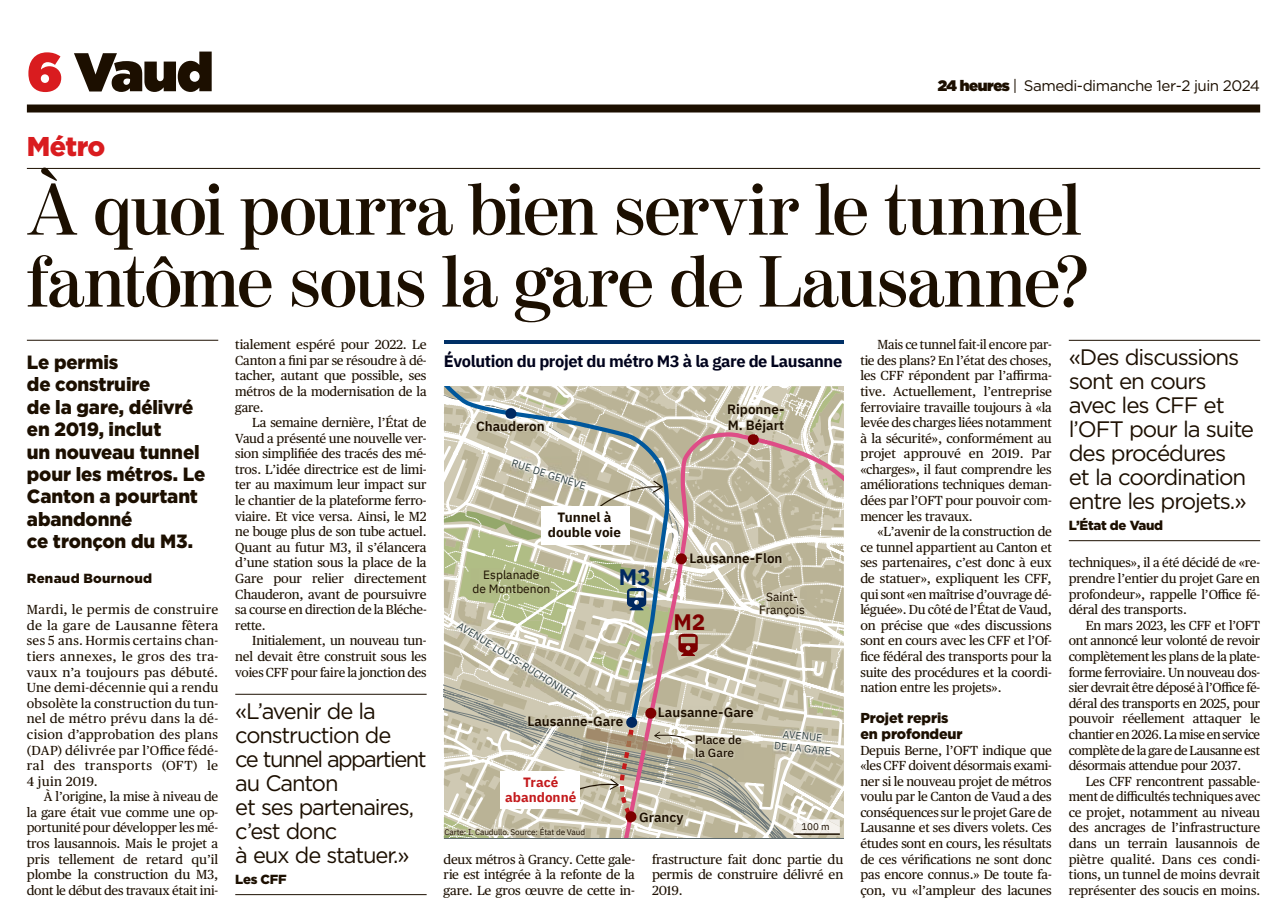
<style>
.page{position:relative;width:1284px;height:910px;background:#fff}
.page>*{position:absolute;margin:0;border:0;box-sizing:border-box;transform-origin:0 0}
.t1{font:72px/72px "Moderno FB Semi Bold OV BCSGNI";letter-spacing:-.02em;color:#1c0f00}
.t2{font:54.3px "Gotham Ultra OV BCSGNE";color:#1c0f00}
.t3{font:27.15px "Gotham Black OV BCSGNG";letter-spacing:-.025em;color:#d91c1f}
.t4{font:22.35px/24px "Gotham Book OV BCSGNF";letter-spacing:-.05em;color:#1c0f00}
.t5{font:700 22.35px "IBM Plex Sans";color:#002961}
.t6{font:700 22.35px "IBM Plex Sans";color:#7d0000}
.t7{font:19.2px/22.4px "Gotham Black OV BCSGNG";letter-spacing:-.005em;color:#1c0f00}
.t8{font:700 16.35px "IBM Plex Sans";letter-spacing:-.025em;color:#00031c}
.t9{font:15.15px "Gotham Book OV BCSGNF";letter-spacing:-.03em;color:#1c0f00}
.t10{font:14.4px/15.6px "Gotham Black OV BCSGNG";letter-spacing:-.01em;color:#1c0f00}
.t11{font:600 13.35px "IBM Plex Sans";color:#1c0f00}
.t12{font:700 13.35px/14.9px "IBM Plex Sans";color:#1c0f00;text-align:center}
.t13{font:700 13.35px/14.9px "IBM Plex Sans";color:#c41a1c;text-align:center}
.t14{font:13.2px "Gotham Black OV BCSGNG";letter-spacing:.015em;color:#1c0f00}
.t15{font:13.2px "Gotham Black OV BCSGNG";letter-spacing:-.02em;color:#1c0f00}
.t16{font:13.05px/15.6px "Publico Text Roman OV BCSGNH";letter-spacing:-.01em;color:#1c0f00;text-align:justify}
.t17{font:12px/13.4px "IBM Plex Sans";color:#1c0f00;text-align:center}
.t18{font:500 12px/13.4px "IBM Plex Sans";color:#1c0f00}
.t19{font:10.5px/12.6px "IBM Plex Sans";color:#304042;text-align:center}
.t20{font:9.75px "IBM Plex Sans";color:#1c0f00}
.t21{font:8.25px "IBM Plex Sans";letter-spacing:-.015em;color:#1c0f00}
.s1{color:#d91c1f}
.s2{font-family:"Gotham Ultra OV BCSGNE"}
</style>
<div class="page">
<div style="left:27px;top:105px;width:1233px;height:7px;background:#1c0f00"></div>
<hr style="left:27px;top:340px;width:191px;height:1px;background:#1c0f00">
<hr style="left:27px;top:168px;width:1233px;height:1px;background:#1c0f00">
<svg style="left:618px;top:104px;width:258px;height:283px"></svg>
<hr style="left:444px;top:340px;width:399px;height:3px;background:#003066">
<svg style="left:444px;top:387px;width:400px;height:452px"></svg>
<hr style="left:793px;top:833px;width:47px;height:2px;background:#1c0f00">
<hr style="left:235px;top:694px;width:192px;height:1px;background:#1c0f00">
<hr style="left:235px;top:894px;width:192px;height:1px;background:#1c0f00">
<hr style="left:1069px;top:340px;width:191px;height:1px;background:#1c0f00">
<hr style="left:1069px;top:540px;width:191px;height:1px;background:#1c0f00">
<h2 class="t2" style="left:27px;top:41px;width:188px"><span class="s1">6</span> Vaud</h2>
<h3 class="t3" style="left:27px;top:131px;width:80px">Métro</h3>
<p class="t9" style="left:938px;top:77px;width:324px"><span class="s2">24 heures</span> | Samedi-dimanche 1er-2 juin 2024</p>
<h1 class="t1" style="left:27px;top:169px;width:1063px">À quoi pourra bien servir le tunnel fantôme sous la gare de Lausanne?</h1>
<h3 class="t7" style="left:27px;top:351px;width:180px">Le permis<br>de construire<br>de la gare, délivré en 2019, inclut<br>un nouveau tunnel pour les métros. Le<br>Canton a pourtant abandonné<br>ce tronçon du M3.</h3>
<p class="t14" style="left:27px;top:571px;width:127px">Renaud Bournoud</p>
<p class="t16" style="left:27px;top:602px;width:193px">Mardi, le permis de construire de la gare de Lausanne fêtera ses 5 ans. Hormis certains chan&shy;tiers annexes, le gros des tra&shy;vaux n’a toujours pas débuté.<br>Une demi-décennie qui a rendu obsolète la construction du tun&shy;nel de métro prévu dans la dé&shy;cision d’approbation des plans (DAP) délivrée par l’Office fédé&shy;ral des transports (OFT) le 4 juin 2019.</p>
<p class="t16" style="left:27px;top:789px;width:193px;text-indent:17px">À l’origine, la mise à niveau de la gare était vue comme une op&shy;portunité pour développer les mé&shy;tros lausannois. Mais le projet a pris tellement de retard qu’il plombe la construction du M3, dont le début des travaux était ini-</p>
<p class="t16" style="left:235px;top:337px;width:193px">tialement espéré pour 2022. Le Canton a fini par se résoudre à dé&shy;tacher, autant que possible, ses métros de la modernisation de la gare.</p>
<p class="t16" style="left:235px;top:415px;width:193px;text-indent:17px">La semaine dernière, l’État de Vaud a présenté une nouvelle ver&shy;sion simplifiée des tracés des mé&shy;tros. L’idée directrice est de limi&shy;ter au maximum leur impact sur le chantier de la plateforme ferro&shy;viaire. Et vice versa. Ainsi, le M2 ne bouge plus de son tube actuel.<br>Quant au futur M3, il s’élancera d’une station sous la place de la Gare pour relier directement Chauderon, avant de poursuivre sa course en direction de la Bléche&shy;rette.</p>
<p class="t16" style="left:235px;top:633px;width:193px;text-indent:17px">Initialement, un nouveau tun&shy;nel devait être construit sous les voies CFF pour faire la jonction des</p>
<h3 class="t4" style="left:235px;top:699px;width:193px">«L’avenir de la construction de<br>ce tunnel appartient au Canton<br>et ses partenaires, c’est donc<br>à eux de statuer.»</h3>
<p class="t14" style="left:235px;top:872px;width:53px">Les CFF</p>
<p class="t8" style="left:444px;top:348px;width:400px">Évolution du projet du métro M3 à la gare de Lausanne</p>
<p class="t11" style="left:727px;top:398px;width:59px">Riponne-</p>
<p class="t11" style="left:476px;top:415px;width:70px">Chauderon</p>
<p class="t11" style="left:728px;top:414px;width:58px">M. Béjart</p>
<p class="t19" style="left:514px;top:456px;width:79px;rotate:18deg">RUE DE GENÈVE</p>
<p class="t12" style="left:548px;top:508px;width:75px">Tunnel à double voie</p>
<h3 class="t5" style="left:619px;top:559px;width:33px">M3</h3>
<p class="t17" style="left:472px;top:567px;width:79px">Esplanade<br>de Montbenon</p>
<p class="t19" style="left:462px;top:618px;width:139px;rotate:32deg">AVENUE LOUIS-RUCHONNET</p>
<p class="t11" style="left:527px;top:710px;width:97px">Lausanne-Gare</p>
<p class="t13" style="left:505px;top:773px;width:73px">Tracé abandonné</p>
<p class="t11" style="left:689px;top:548px;width:95px">Lausanne-Flon</p>
<h3 class="t6" style="left:673px;top:605px;width:33px">M2</h3>
<p class="t17" style="left:759px;top:589px;width:47px">Saint-<br>François</p>
<p class="t11" style="left:658px;top:701px;width:97px">Lausanne-Gare</p>
<p class="t18" style="left:695px;top:732px;width:48px">Place de la Gare</p>
<p class="t19" style="left:776px;top:726px;width:59px;rotate:6deg">AVENUE<br>DE LA GARE</p>
<p class="t21" style="left:444px;top:825px;width:142px">Carte: I. Caudullo. Source: État de Vaud</p>
<p class="t11" style="left:639px;top:806px;width:46px">Grancy</p>
<p class="t20" style="left:801px;top:819px;width:30px">100 m</p>
<p class="t16" style="left:444px;top:851px;width:193px">deux métros à Grancy. Cette gale&shy;rie est intégrée à la refonte de la gare. Le gros œuvre de cette in-</p>
<p class="t16" style="left:652px;top:851px;width:193px">frastructure fait donc partie du permis de construire délivré en 2019.</p>
<p class="t16" style="left:860px;top:337px;width:193px;text-indent:17px">Mais ce tunnel fait-il encore par&shy;tie des plans? En l’état des choses, les CFF répondent par l’affirma&shy;tive. Actuellement, l’entreprise ferroviaire travaille toujours à «la levée des charges liées notamment à la sécurité», conformément au projet approuvé en 2019. Par «charges», il faut comprendre les améliorations techniques deman&shy;dées par l’OFT pour pouvoir com&shy;mencer les travaux.</p>
<p class="t16" style="left:860px;top:524px;width:193px;text-indent:17px">«L’avenir de la construction de ce tunnel appartient au Canton et ses partenaires, c’est donc à eux de statuer», expliquent les CFF, qui sont «en maîtrise d’ouvrage dé&shy;léguée». Du côté de l’État de Vaud, on précise que «des discussions sont en cours avec les CFF et l’Of&shy;fice fédéral des transports pour la suite des procédures et la coordi&shy;nation entre les projets».</p>
<p class="t10" style="left:860px;top:710px;width:104px">Projet repris en profondeur</p>
<p class="t16" style="left:860px;top:742px;width:193px">Depuis Berne, l’OFT indique que «les CFF doivent désormais exami&shy;ner si le nouveau projet de métros voulu par le Canton de Vaud a des conséquences sur le projet Gare de Lausanne et ses divers volets. Ces études sont en cours, les résultats de ces vérifications ne sont donc pas encore connus.» De toute fa&shy;çon, vu «l’ampleur des lacunes</p>
<h3 class="t4" style="left:1069px;top:345px;width:187px">«Des discussions sont en cours avec les CFF et l’OFT pour la suite des procédures<br>et la coordination entre les projets.»</h3>
<p class="t15" style="left:1069px;top:518px;width:96px">L’État de Vaud</p>
<p class="t16" style="left:1069px;top:555px;width:193px">techniques», il a été décidé de «re&shy;prendre l’entier du projet Gare en profondeur», rappelle l’Office fé&shy;déral des transports.</p>
<p class="t16" style="left:1069px;top:617px;width:193px;text-indent:17px">En mars 2023, les CFF et l’OFT ont annoncé leur volonté de revoir complètement les plans de la plate&shy;forme ferroviaire. Un nouveau dos&shy;sier devrait être déposé à l’Office fé&shy;déral des transports en 2025, pour pouvoir réellement attaquer le chantier en 2026. La mise en service complète de la gare de Lausanne est désormais attendue pour 2037.</p>
<p class="t16" style="left:1069px;top:773px;width:193px;text-indent:17px">Les CFF rencontrent passable&shy;ment de difficultés techniques avec ce projet, notamment au niveau des ancrages de l’infrastructure dans un terrain lausannois de piètre qualité. Dans ces condi&shy;tions, un tunnel de moins devrait représenter des soucis en moins.</p>
</div>
